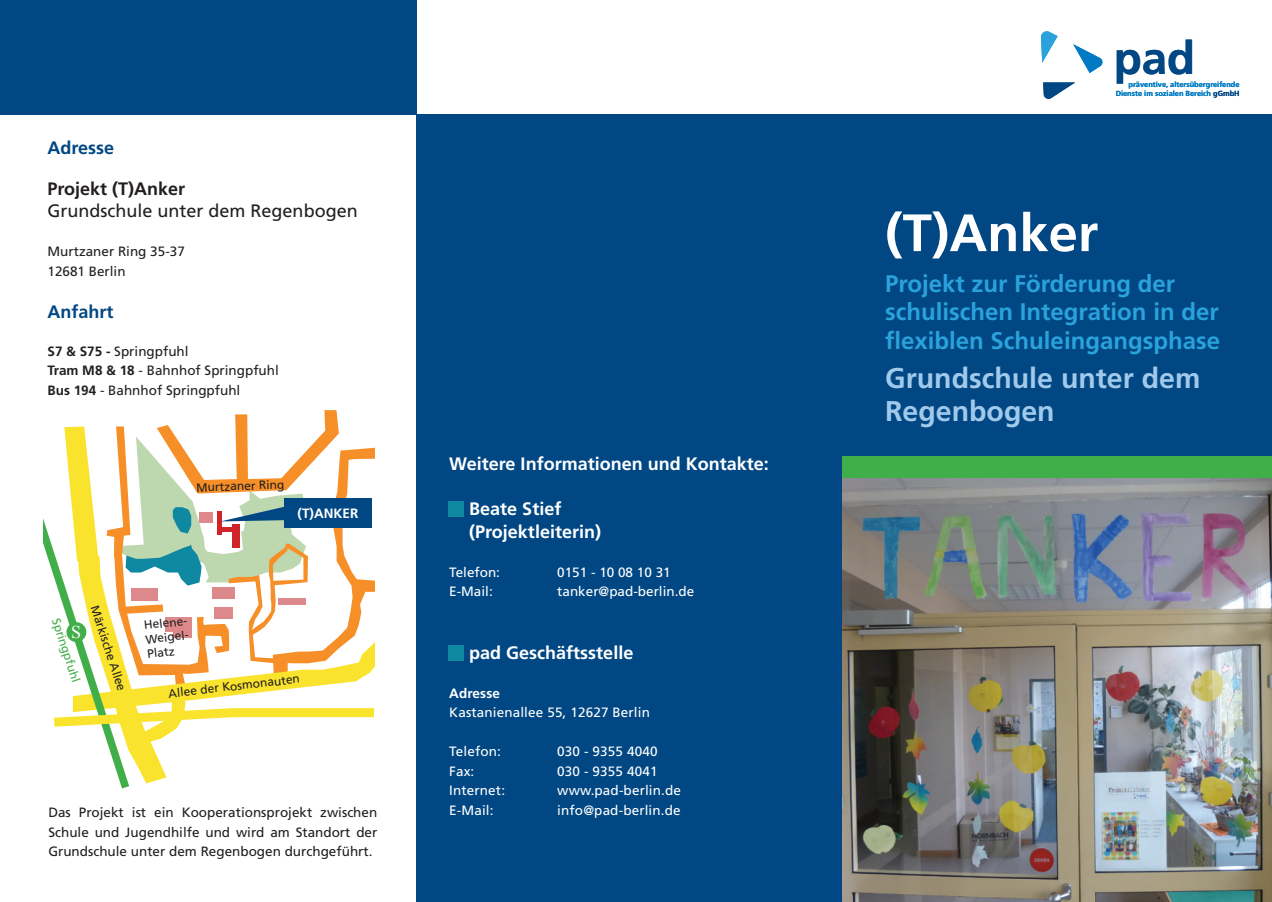
<style>
.page{position:relative;width:1272px;height:902px;background:#fff}
.page>*{position:absolute;margin:0;border:0;box-sizing:border-box;transform-origin:0 0}
.t1{font:700 52.5px "Frutiger";color:#fff}
.t2{font:700 45.9px "Frutiger";color:#014783}
.t3{font:700 28.5px/33px "Frutiger";color:#a0c9eb}
.t4{font:700 24px/28.5px "Frutiger";color:#2aa2db}
.t5{font:700 18px/22.5px "Frutiger";color:#fff}
.t6{font:18px "Frutiger";color:#231f20}
.t7{font:700 18px "Frutiger";color:#231f20}
.t8{font:700 18px "Frutiger";color:#014783}
.t9{font:18px "Times New Roman";color:#fff}
.t10{font:13.5px/19.5px "Frutiger";color:#231f20}
.t11{font:13.5px "Frutiger";letter-spacing:.01em;color:#fff}
.t12{font:700 13.5px "Frutiger";letter-spacing:.005em;color:#fff}
.t13{font:12px/14.4px "Frutiger";color:#231f20;text-align:justify}
.t14{font:12px "Frutiger";color:#40ae49}
.t15{font:700 7.5px/9.4px "Frutiger";color:#007bc3;text-align:right}
.s1{font-weight:700}
.s2{color:#014783}
</style>
<div class="page">
<div style="left:417px;top:115px;width:854px;height:786px;background:#014783"></div>
<img style="left:842px;top:478px;width:429px;height:423px">
<div style="left:0;top:0;width:417px;height:115px;background:#014783"></div>
<svg style="left:1041px;top:31px;width:16px;height:32px"></svg>
<svg style="left:1073px;top:44px;width:29px;height:29px"></svg>
<svg style="left:1043px;top:82px;width:32px;height:17px"></svg>
<div style="left:842px;top:456px;width:429px;height:22px;background:#40ae49"></div>
<div style="left:448px;top:500px;width:16px;height:16px;background:#0f89a1"></div>
<div style="left:448px;top:645px;width:15px;height:15px;background:#0f89a1"></div>
<svg style="left:43px;top:410px;width:332px;height:379px"></svg>
<h3 class="t8" style="left:47px;top:137px;width:68px">Adresse</h3>
<h3 class="t7" style="left:47px;top:178px;width:139px">Projekt (T)Anker</h3>
<h3 class="t6" style="left:47px;top:200px;width:312px">Grundschule unter dem Regenbogen</h3>
<p class="t10" style="left:47px;top:242px;width:139px">Murtzaner Ring 35-37<br>12681 Berlin</p>
<h3 class="t8" style="left:47px;top:301px;width:68px">Anfahrt</h3>
<p class="t10" style="left:47px;top:341px;width:233px"><span class="s1">S7 &amp; S75 -</span> Springpfuhl<br><span class="s1">Tram M8 &amp; 18</span> - Bahnhof Springpfuhl<br><span class="s1">Bus 194</span> - Bahnhof Springpfuhl</p>
<p class="t13" style="left:196px;top:480px;width:90px;rotate:-2deg">Murtzaner Ring</p>
<p class="t12" style="left:297px;top:505px;width:62px">(T)ANKER</p>
<p class="t14" style="left:63px;top:616px;width:67px;rotate:72deg">Springpfuhl</p>
<h3 class="t9" style="left:71px;top:619px;width:12px">S</h3>
<p class="t13" style="left:102px;top:603px;width:90px;rotate:72deg">Märkische Allee</p>
<p class="t13" style="left:143px;top:617px;width:47px;rotate:-6deg">Helene-Weigel-Platz</p>
<p class="t13" style="left:168px;top:685px;width:134px;rotate:-6deg">Allee der Kosmonauten</p>
<p class="t10" style="left:48px;top:802px;width:330px;text-align:justify">Das Projekt ist ein Kooperationsprojekt zwischen Schule und Jugendhilfe und wird am Standort der Grundschule unter dem Regenbogen durchgeführt.</p>
<h3 class="t5" style="left:449px;top:452px;width:321px">Weitere Informationen und Kontakte:</h3>
<h3 class="t5" style="left:469px;top:497px;width:133px">Beate Stief (Projektleiterin)</h3>
<p class="t11" style="left:449px;top:564px;width:52px">Telefon:</p>
<p class="t11" style="left:557px;top:564px;width:115px">0151 - 10 08 10 31</p>
<p class="t11" style="left:449px;top:583px;width:45px">E-Mail:</p>
<p class="t11" style="left:557px;top:583px;width:138px">tanker@pad-berlin.de</p>
<h3 class="t5" style="left:469px;top:641px;width:166px">pad Geschäftsstelle</h3>
<p class="t12" style="left:449px;top:685px;width:52px">Adresse</p>
<p class="t11" style="left:449px;top:704px;width:202px">Kastanienallee 55, 12627 Berlin</p>
<p class="t11" style="left:449px;top:743px;width:53px">Telefon:</p>
<p class="t11" style="left:557px;top:743px;width:102px">030 - 9355 4040</p>
<p class="t11" style="left:449px;top:763px;width:27px">Fax:</p>
<p class="t11" style="left:557px;top:763px;width:102px">030 - 9355 4041</p>
<p class="t11" style="left:449px;top:782px;width:57px">Internet:</p>
<p class="t11" style="left:557px;top:782px;width:125px">www.pad-berlin.de</p>
<p class="t11" style="left:449px;top:802px;width:46px">E-Mail:</p>
<p class="t11" style="left:557px;top:802px;width:125px">info@pad-berlin.de</p>
<h2 class="t2" style="left:1113px;top:31px;width:83px">pad</h2>
<p class="t15" style="left:1115px;top:79px;width:125px">präventive, altersübergreifende<br>Dienste im sozialen Bereich <span class="s2">gGmbH</span></p>
<h1 class="t1" style="left:885px;top:202px;width:214px">(T)Anker</h1>
<h3 class="t4" style="left:885px;top:269px;width:336px">Projekt zur Förderung der schulischen Integration in der flexiblen Schuleingangsphase</h3>
<h3 class="t3" style="left:885px;top:361px;width:317px">Grundschule unter dem<br>Regenbogen</h3>
</div>
